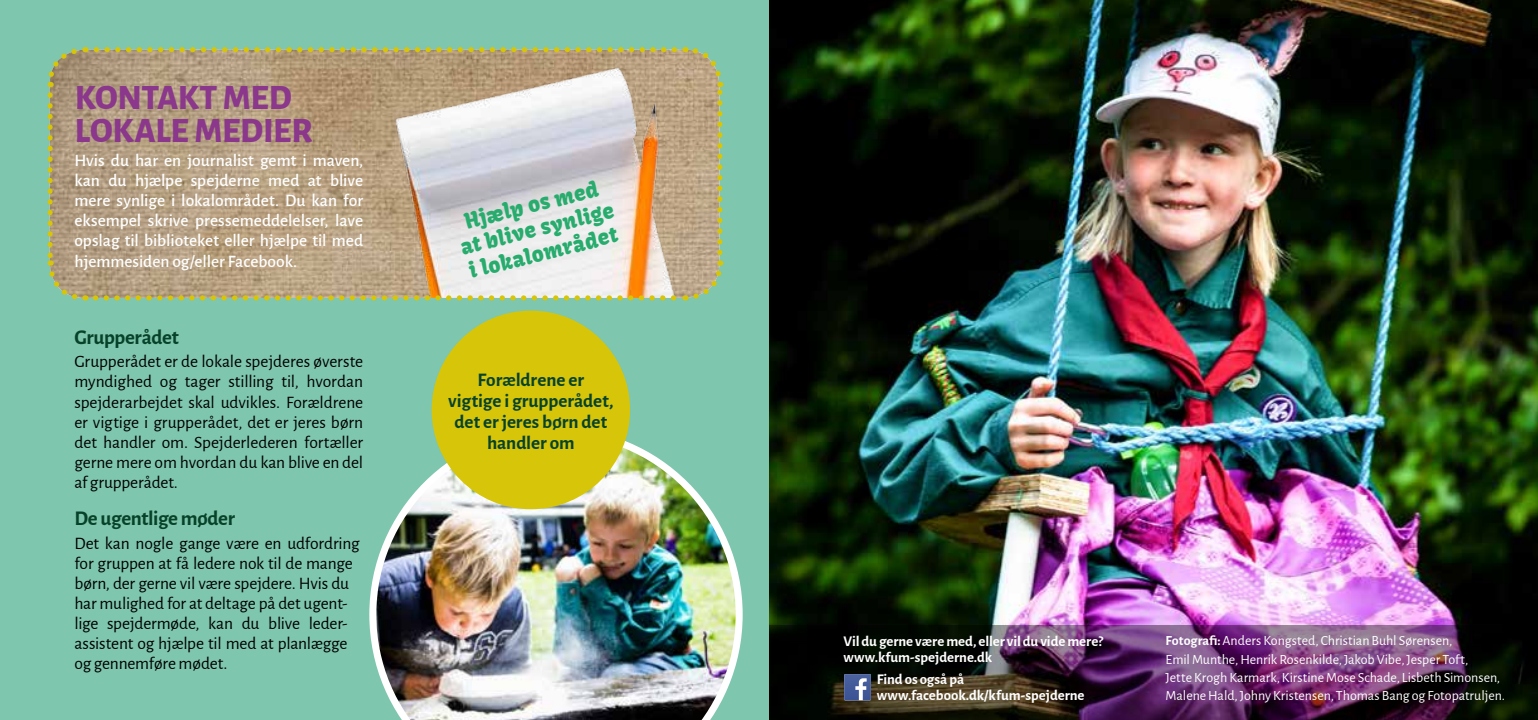
<style>
.page{position:relative;width:1538px;height:720px;background:#fff}
.page>*{position:absolute;margin:0;border:0;box-sizing:border-box;transform-origin:0 0}
.t1{font:800 35px/33.2px "Alegreya Sans";letter-spacing:-.01em;color:#8a378c}
.t2{font:21px/24.5px "Kavoon";color:#28ac6e;text-align:center}
.t3{font:700 21px "Alegreya Sans";letter-spacing:-.015em;color:#07422a}
.t4{font:700 19.25px/21px "Alegreya Sans";letter-spacing:-.005em;color:#07422a;text-align:center}
.t5{font:17.5px/20.1px "Alegreya Sans";letter-spacing:-.01em;color:#000;text-align:justify}
.t6{font:500 17.5px/20.1px "Alegreya Sans";color:#fff;text-align:justify}
.t7{font:700 14.88px/15.8px "Alegreya Sans";letter-spacing:-.005em;color:#fff}
.t8{font:14px/18.4px "Alegreya Sans";color:#fff}
.s1{font-weight:700}
</style>
<div class="page">
<img style="left:769px;top:0;width:769px;height:625px">
<div style="left:0;top:0;width:769px;height:719px;background:#7ec6ad"></div>
<img style="left:369px;top:427px;width:374px;height:292px">
<div style="left:432px;top:310px;width:198px;height:199px;background:#d6c509;border-radius:50%"></div>
<img style="left:50px;top:87px;width:320px;height:211px">
<img style="left:370px;top:50px;width:350px;height:210px">
<svg style="left:47px;top:95px;width:39px;height:206px"></svg>
<svg style="left:95px;top:260px;width:629px;height:41px"></svg>
<svg style="left:685px;top:47px;width:39px;height:205px"></svg>
<svg style="left:47px;top:47px;width:627px;height:40px"></svg>
<img style="left:769px;top:625px;width:769px;height:94px">
<svg style="left:844px;top:673px;width:27px;height:27px"></svg>
<h1 class="t1" style="left:75px;top:78px;width:239px">KONTAKT MED<br>LOKALE MEDIER</h1>
<p class="t6" style="left:74px;top:149px;width:290px">Hvis du har en journalist gemt i maven, kan du hjælpe spejderne med at blive mere synlige i lokalområdet. Du kan for eksempel skrive pressemeddelelser, lave opslag til biblioteket eller hjælpe til med hjemmesiden og/eller Facebook.</p>
<p class="t3" style="left:74px;top:321px;width:106px">Grupperådet</p>
<p class="t5" style="left:74px;top:350px;width:290px">Grupperådet er de lokale spejderes øverste myndighed og tager stilling til, hvordan spejderarbejdet skal udvikles. Forældrene er vigtige i grupperådet, det er jeres børn det handler om. Spejderlederen fortæller gerne mere om hvordan du kan blive en del af grupperådet.</p>
<p class="t3" style="left:74px;top:502px;width:162px">De ugentlige møder</p>
<p class="t5" style="left:74px;top:532px;width:287px;text-align:left">Det kan nogle gange være en udfordring for gruppen at få ledere nok til de mange børn, der gerne vil være spejdere. Hvis du har mulighed for at deltage på det ugent&shy;lige spejdermøde, kan du blive leder&shy;assistent og hjælpe til med at planlægge og gennemføre mødet.</p>
<p class="t2" style="left:452px;top:212px;width:159px;rotate:-14deg">Hjælp os med at blive synlige i lokalområdet</p>
<p class="t4" style="left:448px;top:368px;width:167px">Forældrene er<br>vigtige i grupperådet, det er jeres børn det handler om</p>
<p class="t7" style="left:843px;top:632px;width:261px">Vil du gerne være med, eller vil du vide mere? www.kfum-spejderne.dk</p>
<p class="t7" style="left:877px;top:670px;width:209px">Find os også på www.facebook.dk/kfum-spejderne</p>
<p class="t8" style="left:1166px;top:630px;width:341px"><span class="s1">Fotografi:</span> Anders Kongsted, Christian Buhl Sørensen,<br>Emil Munthe, Henrik Rosenkilde, Jakob Vibe, Jesper Toft,<br>Jette Krogh Karmark, Kirstine Mose Schade, Lisbeth Simonsen, Malene Hald, Johny Kristensen, Thomas Bang og Fotopatruljen.</p>
</div>
